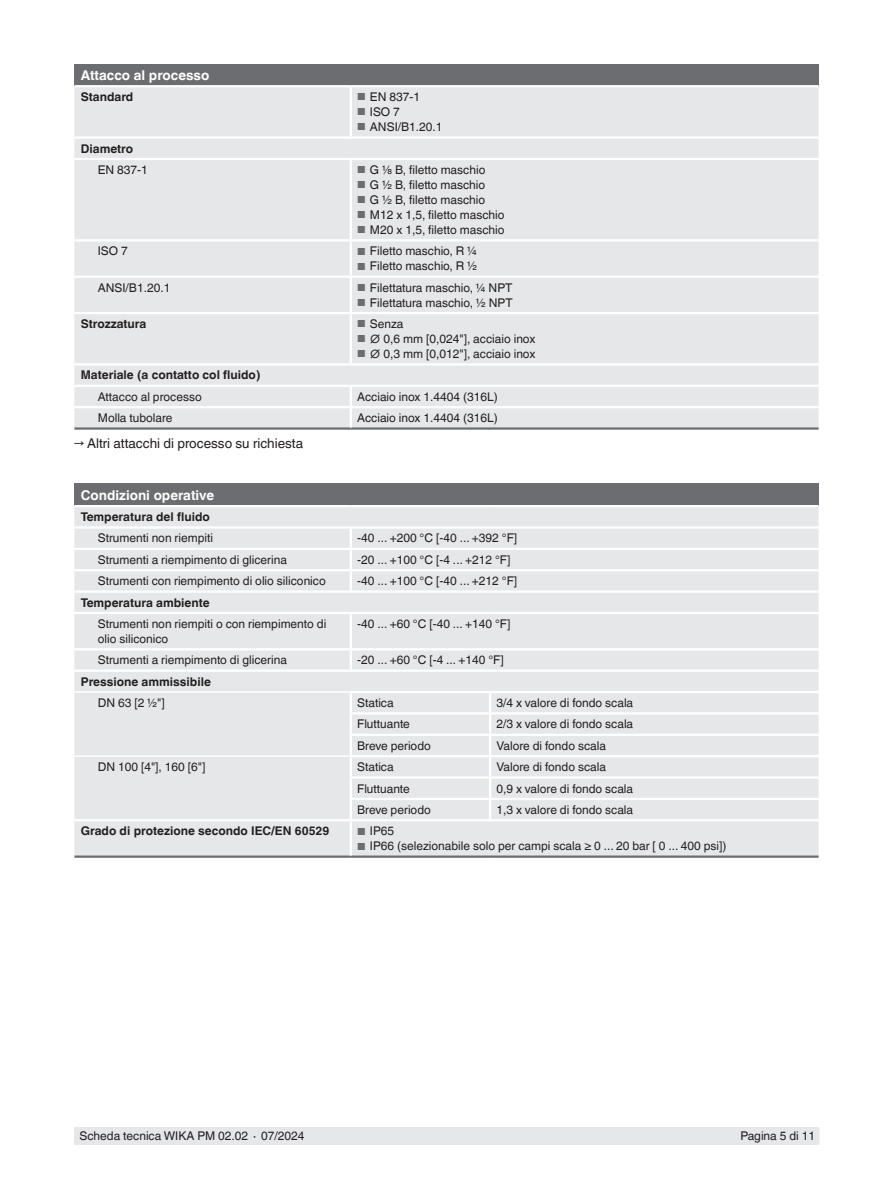
<style>
.page{position:relative;width:893px;height:1188px;background:#fff}
.page>*{position:absolute;margin:0;border:0;box-sizing:border-box;transform-origin:0 0}
.t1{font:700 13.5px "Helvetica World";color:#fff}
.t2{font:13.5px "Helvetica World";color:#231f20}
.t3{font:12px/15px "Helvetica World";color:#231f20}
.t4{font:700 12px "Helvetica World";color:#231f20}
.s1{font-size:10.2px;color:#6c6d70}
</style>
<div class="page">
<div style="left:74px;top:1127px;width:745px;height:18px;background:#e6e7e9"></div>
<div style="left:74px;top:64px;width:745px;height:22px;background:#6c6d70"></div>
<div style="left:74px;top:87px;width:745px;height:340px;background:#e6e7e9"></div>
<hr style="left:351px;top:312px;width:468px;height:2px;background:#fff">
<hr style="left:350px;top:87px;width:2px;height:49px;background:#fff">
<hr style="left:74px;top:312px;width:277px;height:2px;background:#fff">
<hr style="left:350px;top:314px;width:2px;height:49px;background:#fff">
<hr style="left:74px;top:363px;width:277px;height:3px;background:#fff">
<hr style="left:351px;top:363px;width:468px;height:3px;background:#fff">
<hr style="left:74px;top:85px;width:277px;height:2px;background:#fff">
<hr style="left:351px;top:85px;width:468px;height:2px;background:#fff">
<hr style="left:74px;top:427px;width:277px;height:3px;background:#6c6d70">
<hr style="left:351px;top:427px;width:468px;height:3px;background:#6c6d70">
<hr style="left:350px;top:160px;width:2px;height:79px;background:#fff">
<hr style="left:350px;top:241px;width:2px;height:35px;background:#fff">
<hr style="left:350px;top:278px;width:2px;height:34px;background:#fff">
<hr style="left:74px;top:136px;width:277px;height:3px;background:#fff">
<hr style="left:351px;top:136px;width:468px;height:3px;background:#fff">
<hr style="left:74px;top:158px;width:277px;height:2px;background:#fff">
<hr style="left:351px;top:158px;width:468px;height:2px;background:#fff">
<hr style="left:74px;top:239px;width:277px;height:2px;background:#fff">
<hr style="left:351px;top:239px;width:468px;height:2px;background:#fff">
<hr style="left:74px;top:276px;width:277px;height:2px;background:#fff">
<hr style="left:351px;top:276px;width:468px;height:2px;background:#fff">
<hr style="left:74px;top:385px;width:277px;height:2px;background:#fff">
<hr style="left:351px;top:385px;width:468px;height:2px;background:#fff">
<hr style="left:74px;top:406px;width:277px;height:2px;background:#fff">
<hr style="left:351px;top:406px;width:468px;height:2px;background:#fff">
<svg style="left:350px;top:387px;width:2px;height:40px"></svg>
<div style="left:74px;top:484px;width:745px;height:22px;background:#6c6d70"></div>
<div style="left:74px;top:507px;width:745px;height:349px;background:#e6e7e9"></div>
<hr style="left:74px;top:691px;width:276px;height:2px;background:#fff">
<hr style="left:74px;top:755px;width:276px;height:2px;background:#fff">
<hr style="left:74px;top:505px;width:277px;height:2px;background:#fff">
<hr style="left:351px;top:505px;width:139px;height:2px;background:#fff">
<hr style="left:490px;top:505px;width:329px;height:2px;background:#fff">
<hr style="left:74px;top:548px;width:277px;height:2px;background:#fff">
<hr style="left:74px;top:569px;width:277px;height:2px;background:#fff">
<hr style="left:74px;top:670px;width:277px;height:2px;background:#fff">
<hr style="left:351px;top:670px;width:139px;height:2px;background:#fff">
<hr style="left:490px;top:670px;width:329px;height:2px;background:#fff">
<hr style="left:74px;top:648px;width:277px;height:2px;background:#fff">
<hr style="left:350px;top:614px;width:2px;height:34px;background:#fff">
<hr style="left:351px;top:548px;width:139px;height:2px;background:#fff">
<hr style="left:490px;top:548px;width:329px;height:2px;background:#fff">
<hr style="left:351px;top:569px;width:139px;height:2px;background:#fff">
<svg style="left:350px;top:529px;width:2px;height:61px"></svg>
<hr style="left:490px;top:569px;width:329px;height:2px;background:#fff">
<hr style="left:351px;top:648px;width:139px;height:2px;background:#fff">
<hr style="left:350px;top:650px;width:2px;height:20px;background:#fff">
<hr style="left:490px;top:648px;width:329px;height:2px;background:#fff">
<hr style="left:74px;top:526px;width:277px;height:3px;background:#fff">
<hr style="left:351px;top:526px;width:139px;height:3px;background:#fff">
<hr style="left:490px;top:526px;width:329px;height:3px;background:#fff">
<hr style="left:74px;top:590px;width:277px;height:3px;background:#fff">
<hr style="left:351px;top:590px;width:139px;height:3px;background:#fff">
<hr style="left:490px;top:590px;width:329px;height:3px;background:#fff">
<hr style="left:74px;top:612px;width:277px;height:2px;background:#fff">
<hr style="left:351px;top:612px;width:139px;height:2px;background:#fff">
<hr style="left:490px;top:612px;width:329px;height:2px;background:#fff">
<hr style="left:74px;top:856px;width:277px;height:2px;background:#6c6d70">
<hr style="left:351px;top:856px;width:139px;height:2px;background:#6c6d70">
<hr style="left:490px;top:856px;width:329px;height:2px;background:#6c6d70">
<hr style="left:350px;top:691px;width:140px;height:2px;background:#fff">
<hr style="left:490px;top:691px;width:329px;height:2px;background:#fff">
<hr style="left:350px;top:712px;width:140px;height:3px;background:#fff">
<hr style="left:490px;top:712px;width:329px;height:3px;background:#fff">
<hr style="left:350px;top:734px;width:140px;height:2px;background:#fff">
<hr style="left:490px;top:734px;width:329px;height:2px;background:#fff">
<hr style="left:350px;top:755px;width:140px;height:2px;background:#fff">
<hr style="left:490px;top:755px;width:329px;height:2px;background:#fff">
<hr style="left:350px;top:776px;width:140px;height:3px;background:#fff">
<hr style="left:490px;top:776px;width:329px;height:3px;background:#fff">
<hr style="left:350px;top:798px;width:140px;height:2px;background:#fff">
<svg style="left:350px;top:693px;width:2px;height:126px"></svg>
<hr style="left:490px;top:798px;width:329px;height:2px;background:#fff">
<svg style="left:489px;top:693px;width:2px;height:126px"></svg>
<hr style="left:74px;top:819px;width:277px;height:2px;background:#fff">
<hr style="left:351px;top:819px;width:139px;height:2px;background:#fff">
<hr style="left:350px;top:821px;width:2px;height:35px;background:#fff">
<hr style="left:490px;top:819px;width:329px;height:2px;background:#fff">
<p class="t1" style="left:81px;top:67px;width:130px">Attacco al processo</p>
<p class="t4" style="left:81px;top:90px;width:54px">Standard</p>
<p class="t3" style="left:357px;top:90px;width:64px"><span class="s1">■</span> EN 837-1</p>
<p class="t3" style="left:357px;top:105px;width:44px"><span class="s1">■</span> ISO 7</p>
<p class="t3" style="left:357px;top:120px;width:87px"><span class="s1">■</span> ANSI/B1.20.1</p>
<p class="t4" style="left:81px;top:141px;width:54px">Diametro</p>
<p class="t3" style="left:98px;top:162px;width:52px">EN 837-1</p>
<p class="t3" style="left:357px;top:162px;width:130px"><span class="s1">■</span> G ⅛ B, filetto maschio</p>
<p class="t3" style="left:357px;top:177px;width:130px"><span class="s1">■</span> G ½ B, filetto maschio</p>
<p class="t3" style="left:357px;top:192px;width:130px"><span class="s1">■</span> G ½ B, filetto maschio</p>
<p class="t3" style="left:357px;top:207px;width:149px"><span class="s1">■</span> M12 x 1,5, filetto maschio</p>
<p class="t3" style="left:357px;top:222px;width:149px"><span class="s1">■</span> M20 x 1,5, filetto maschio</p>
<p class="t3" style="left:98px;top:244px;width:31px">ISO 7</p>
<p class="t3" style="left:357px;top:244px;width:121px"><span class="s1">■</span> Filetto maschio, R ¼</p>
<p class="t3" style="left:357px;top:259px;width:122px"><span class="s1">■</span> Filetto maschio, R ½</p>
<p class="t3" style="left:98px;top:280px;width:74px">ANSI/B1.20.1</p>
<p class="t3" style="left:357px;top:280px;width:157px"><span class="s1">■</span> Filettatura maschio, ¼ NPT</p>
<p class="t3" style="left:357px;top:295px;width:157px"><span class="s1">■</span> Filettatura maschio, ½ NPT</p>
<p class="t4" style="left:81px;top:317px;width:67px">Strozzatura</p>
<p class="t3" style="left:357px;top:316px;width:48px"><span class="s1">■</span> Senza</p>
<p class="t3" style="left:357px;top:331px;width:180px"><span class="s1">■</span> ∅ 0,6 mm [0,024"], acciaio inox</p>
<p class="t3" style="left:357px;top:346px;width:180px"><span class="s1">■</span> ∅ 0,3 mm [0,012"], acciaio inox</p>
<p class="t4" style="left:81px;top:368px;width:181px">Materiale (a contatto col fluido)</p>
<p class="t3" style="left:98px;top:389px;width:105px">Attacco al processo</p>
<p class="t3" style="left:357px;top:389px;width:142px">Acciaio inox 1.4404 (316L)</p>
<p class="t3" style="left:98px;top:411px;width:76px">Molla tubolare</p>
<p class="t3" style="left:357px;top:411px;width:142px">Acciaio inox 1.4404 (316L)</p>
<p class="t2" style="left:74px;top:435px;width:230px">→ Altri attacchi di processo su richiesta</p>
<p class="t1" style="left:81px;top:487px;width:135px">Condizioni operative</p>
<p class="t4" style="left:81px;top:510px;width:131px">Temperatura del fluido</p>
<p class="t3" style="left:98px;top:531px;width:117px">Strumenti non riempiti</p>
<p class="t3" style="left:357px;top:531px;width:161px">-40 ... +200 °C [-40 ... +392 °F]</p>
<p class="t3" style="left:98px;top:552px;width:191px">Strumenti a riempimento di glicerina</p>
<p class="t3" style="left:357px;top:552px;width:155px">-20 ... +100 °C [-4 ... +212 °F]</p>
<p class="t3" style="left:98px;top:574px;width:230px">Strumenti con riempimento di olio siliconico</p>
<p class="t3" style="left:357px;top:574px;width:161px">-40 ... +100 °C [-40 ... +212 °F]</p>
<p class="t4" style="left:81px;top:595px;width:130px">Temperatura ambiente</p>
<p class="t3" style="left:98px;top:616px;width:230px">Strumenti non riempiti o con riempimento di olio siliconico</p>
<p class="t3" style="left:357px;top:616px;width:155px">-40 ... +60 °C [-40 ... +140 °F]</p>
<p class="t3" style="left:98px;top:653px;width:191px">Strumenti a riempimento di glicerina</p>
<p class="t3" style="left:357px;top:653px;width:148px">-20 ... +60 °C [-4 ... +140 °F]</p>
<p class="t4" style="left:81px;top:675px;width:132px">Pressione ammissibile</p>
<p class="t3" style="left:98px;top:695px;width:69px">DN 63 [2 ½"]</p>
<p class="t3" style="left:357px;top:695px;width:38px">Statica</p>
<p class="t3" style="left:496px;top:695px;width:138px">3/4 x valore di fondo scala</p>
<p class="t3" style="left:357px;top:717px;width:54px">Fluttuante</p>
<p class="t3" style="left:496px;top:717px;width:138px">2/3 x valore di fondo scala</p>
<p class="t3" style="left:357px;top:738px;width:75px">Breve periodo</p>
<p class="t3" style="left:496px;top:738px;width:111px">Valore di fondo scala</p>
<p class="t3" style="left:98px;top:760px;width:109px">DN 100 [4"], 160 [6"]</p>
<p class="t3" style="left:357px;top:760px;width:38px">Statica</p>
<p class="t3" style="left:496px;top:760px;width:111px">Valore di fondo scala</p>
<p class="t3" style="left:357px;top:781px;width:54px">Fluttuante</p>
<p class="t3" style="left:496px;top:781px;width:138px">0,9 x valore di fondo scala</p>
<p class="t3" style="left:357px;top:802px;width:75px">Breve periodo</p>
<p class="t3" style="left:496px;top:802px;width:138px">1,3 x valore di fondo scala</p>
<p class="t4" style="left:81px;top:824px;width:250px">Grado di protezione secondo IEC/EN 60529</p>
<p class="t3" style="left:357px;top:824px;width:38px"><span class="s1">■</span> IP65</p>
<p class="t3" style="left:357px;top:839px;width:371px"><span class="s1">■</span> IP66 (selezionabile solo per campi scala ≥ 0 ... 20 bar [ 0 ... 400 psi])</p>
<p class="t3" style="left:80px;top:1129px;width:226px">Scheda tecnica WIKA PM 02.02 ∙ 07/2024</p>
<p class="t3" style="left:740px;top:1129px;width:76px">Pagina 5 di 11</p>
</div>
